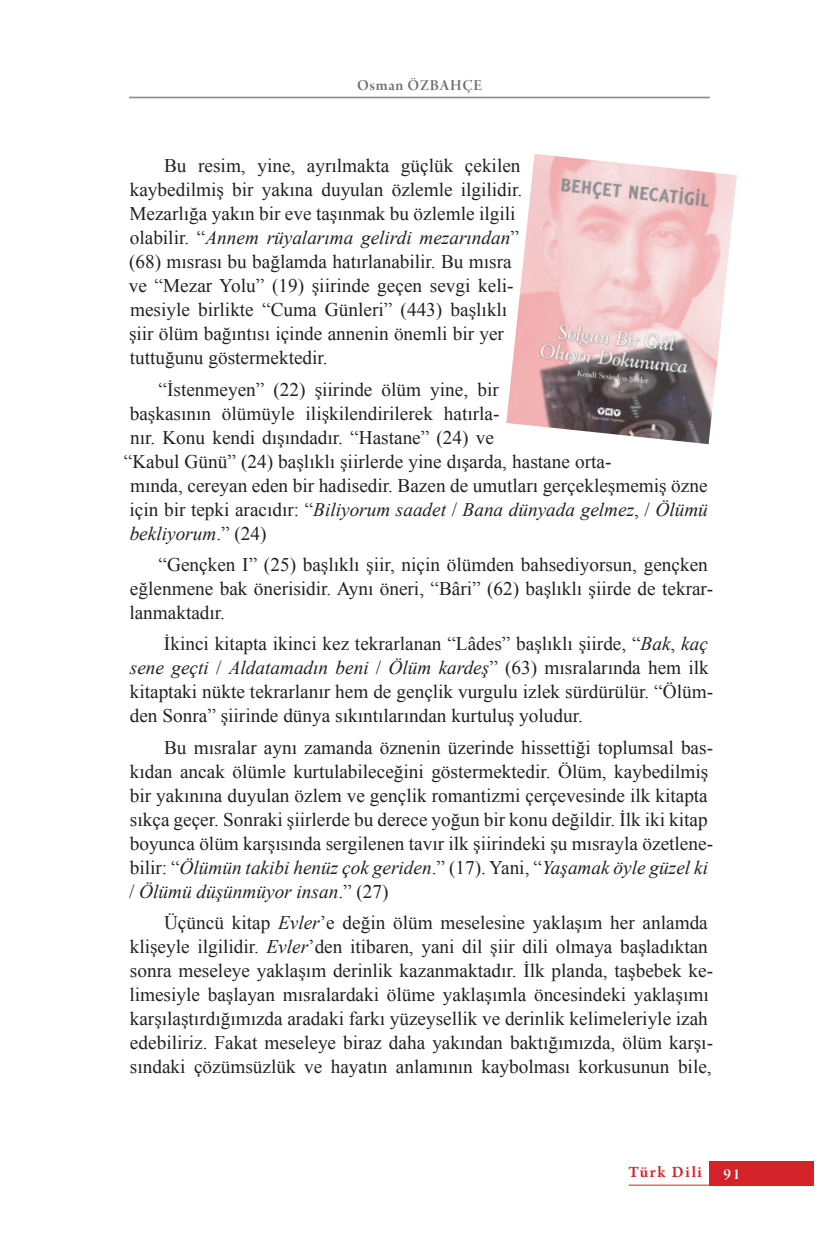
<style>
.page{position:relative;width:819px;height:1241px;background:#fff}
.page>*{position:absolute;margin:0;border:0;box-sizing:border-box;transform-origin:0 0}
.METIN{font:19.25px/24px "Times New Roman";color:#231f20}
.METIN-2{font:italic 19.25px "Times New Roman";color:#231f20}
.t1{font:600 16.62px "Arno Pro";letter-spacing:.1em;color:#d52229}
.t2{font:16.1px "Arno Pro Smbd Display";letter-spacing:.045em;color:#6c6d70}
.t3{font:16.1px "Arno Pro Smbd Display";color:#fff}
.s1{font-style:italic}
.s2{font-style:normal}
</style>
<div class="page">
<hr style="left:129px;top:97px;width:580px;height:1px;background:#808285">
<div style="left:709px;top:1160px;width:105px;height:25px;background:#d52229"></div>
<hr style="left:628px;top:1184px;width:81px;height:1px;background:#d52229">
<img style="left:506px;top:154px;width:230px;height:290px">
<p class="t2" style="left:357px;top:76px;width:126px">Osman ÖZBAHÇE</p>
<p class="METIN" style="left:129px;top:153px;width:395px;text-indent:35px">Bu resim, yine, ayrılmakta güçlük çekilen kaybedilmiş bir yakına duyulan özlemle ilgilidir.<br>Mezarlığa yakın bir eve taşınmak bu özlemle ilgili olabilir. “<span class="s1">Annem rüyalarıma gelirdi mezarından</span>” (68) mısrası bu bağlamda hatırlanabilir. Bu mısra ve “Mezar Yolu” (19) şiirinde geçen sevgi keli&shy;mesiyle birlikte “Cuma Günleri” (443) başlıklı şiir ölüm bağıntısı içinde annenin önemli bir yer tuttuğunu göstermektedir.</p>
<p class="METIN" style="left:159px;top:377px;width:341px">“İstenmeyen” (22) şiirinde ölüm yine, bir</p>
<p class="METIN" style="left:130px;top:401px;width:371px">başkasının ölümüyle ilişkilendirilerek hatırla-</p>
<p class="METIN" style="left:130px;top:425px;width:365px">nır. Konu kendi dışındadır. “Hastane” (24) ve</p>
<p class="METIN" style="left:124px;top:449px;width:489px">“Kabul Günü” (24) başlıklı şiirlerde yine dışarda, hastane orta-</p>
<p class="METIN" style="left:130px;top:472px;width:579px">mında, cereyan eden bir hadisedir. Bazen de umutları gerçekleşmemiş özne</p>
<p class="METIN-2" style="left:130px;top:495px;width:579px"><span class="s2">için bir tepki aracıdır: “</span>Biliyorum saadet <span class="s2">/</span> Bana dünyada gelmez<span class="s2">, /</span> Ölümü</p>
<p class="METIN-2" style="left:130px;top:519px;width:138px">bekliyorum<span class="s2">.” (24)</span></p>
<p class="METIN" style="left:129px;top:552px;width:585px;text-indent:29px">“Gençken I” (25) başlıklı şiir, niçin ölümden bahsediyorsun, gençken eğlenmene bak önerisidir. Aynı öneri, “Bâri” (62) başlıklı şiirde de tekrar&shy;lanmaktadır.</p>
<p class="METIN" style="left:130px;top:631px;width:584px;text-indent:34px">İkinci kitapta ikinci kez tekrarlanan “Lâdes” başlıklı şiirde, “<span class="s1">Bak</span>, <span class="s1">kaç sene geçti</span> / <span class="s1">Aldatamadın beni</span> / <span class="s1">Ölüm kardeş</span>” (63) mısralarında hem ilk kitaptaki nükte tekrarlanır hem de gençlik vurgulu izlek sürdürülür. “Ölüm&shy;den Sonra” şiirinde dünya sıkıntılarından kurtuluş yoludur.</p>
<p class="METIN" style="left:129px;top:735px;width:585px;text-indent:35px">Bu mısralar aynı zamanda öznenin üzerinde hissettiği toplumsal bas&shy;kıdan ancak ölümle kurtulabileceğini göstermektedir. Ölüm, kaybedilmiş bir yakınına duyulan özlem ve gençlik romantizmi çerçevesinde ilk kitapta sıkça geçer. Sonraki şiirlerde bu derece yoğun bir konu değildir. İlk iki kitap boyunca ölüm karşısında sergilenen tavır ilk şiirindeki şu mısrayla özetlene&shy;bilir: “<span class="s1">Ölümün takibi henüz çok geriden</span>.” (17). Yani, “<span class="s1">Yaşamak öyle güzel ki </span>/ <span class="s1">Ölümü düşünmüyor insan</span>.” (27)</p>
<p class="METIN" style="left:129px;top:910px;width:585px;text-indent:35px">Üçüncü kitap <span class="s1">Evler</span>’e değin ölüm meselesine yaklaşım her anlamda klişeyle ilgilidir. <span class="s1">Evler</span>’den itibaren, yani dil şiir dili olmaya başladıktan sonra meseleye yaklaşım derinlik kazanmaktadır. İlk planda, taşbebek ke&shy;limesiyle başlayan mısralardaki ölüme yaklaşımla öncesindeki yaklaşımı karşılaştırdığımızda aradaki farkı yüzeysellik ve derinlik kelimeleriyle izah edebiliriz. Fakat meseleye biraz daha yakından baktığımızda, ölüm karşı&shy;sındaki çözümsüzlük ve hayatın anlamının kaybolması korkusunun bile,</p>
<p class="t1" style="left:628px;top:1162px;width:75px">Türk Dili</p>
<p class="t3" style="left:723px;top:1164px;width:18px">91</p>
</div>
